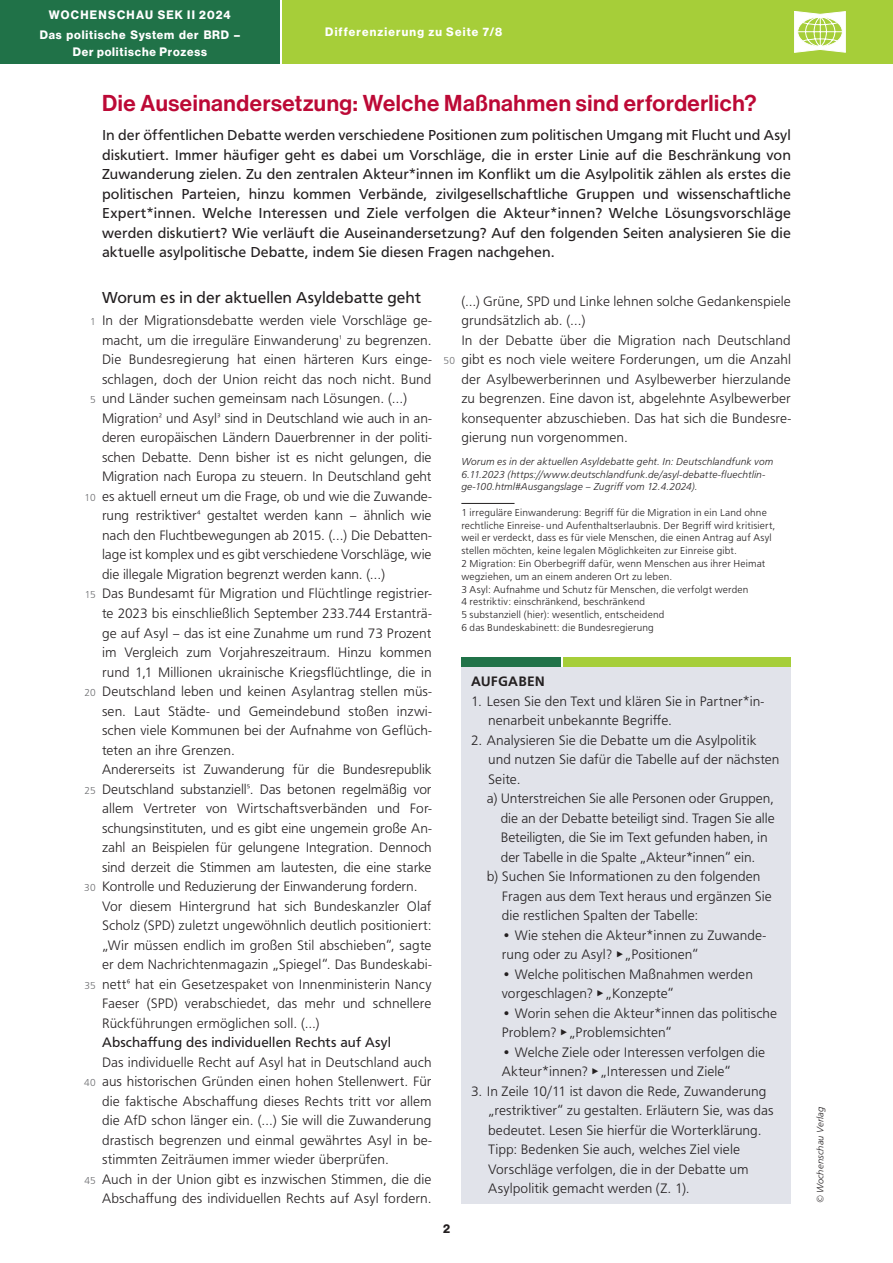
<style>
.page{position:relative;width:893px;height:1263px;background:#fff}
.page>*{position:absolute;margin:0;border:0;box-sizing:border-box;transform-origin:0 0}
.ÜS2_15_19_5_medium{font:22.5px "N Haas Grotesk DS Std 65 Md";letter-spacing:.025em;color:#bc0936}
.FT_ÜS_regular_11_13{font:16.5px "Front Page Pro";color:#231f20}
.Intro_regular_10_13{font:15px/19.5px "Front Page Pro";letter-spacing:.005em;color:#231f20;text-align:justify}
.Arbeitsvorschlag_Aufzählung_Ziffern{font:300 14.25px/19.5px "Front Page Pro";color:#231f20}
.t1{font:14.25px "Front Page Pro";letter-spacing:.01em;color:#231f20}
.Arbeitsvorschl_ÜS{font:500 14.25px "Front Page Pro";letter-spacing:.01em;color:#231f20}
.t2{font:12px/16.5px "N Haas Grotesk DS Std 75 Bd";letter-spacing:.075em;color:#fff;text-align:center}
.t3{font:12px "N Haas Grotesk DS Std 75 Bd";letter-spacing:.1em;color:#fff}
.t4{font:12px "N Haas Grotesk DS Std 75 Bd";letter-spacing:.115em;color:#fff}
.t5{font:12px "N Haas Grotesk DS Std 75 Bd";color:#231f20}
.Fußnote{font:300 10.5px/12.8px "Front Page Pro";letter-spacing:.015em;color:#231f20}
.FT_Quelle_lightitalic_7_8_5{font:italic 300 10.5px/12.8px "Front Page Pro";letter-spacing:.01em;color:#231f20}
.Zeilenzähler_light_7_13{font:300 10.5px "Front Page Pro";color:#6c6d70}
.Methoden_Arbeitsblatt{font:italic 300 9.75px "Front Page Pro";letter-spacing:.01em;color:#231f20}
.s1{font-style:normal}
</style>
<div class="page">
<div style="left:283px;top:0;width:610px;height:64px;background:#a6ce39"></div>
<div style="left:0;top:0;width:280px;height:64px;background:#207248"></div>
<svg style="left:794px;top:11px;width:51px;height:41px"></svg>
<hr style="left:461px;top:503px;width:53px;height:1px;background:#231f20">
<div style="left:461px;top:657px;width:330px;height:546px;background:#e1e3ea"></div>
<hr style="left:560px;top:657px;width:4px;height:10px;background:#fff">
<div style="left:563px;top:657px;width:228px;height:10px;background:#a6ce39"></div>
<div style="left:461px;top:657px;width:100px;height:10px;background:#207248"></div>
<p class="t4" style="left:49px;top:7px;width:183px">WOCHENSCHAU SEK II 2024</p>
<p class="t2" style="left:40px;top:27px;width:202px">Das politische System der BRD –<br>Der politische Prozess</p>
<p class="t3" style="left:325px;top:25px;width:178px">Differenzierung zu Seite 7/8</p>
<p class="ÜS2_15_19_5_medium" style="left:102px;top:90px;width:656px">Die Auseinandersetzung: Welche Maßnahmen sind erforderlich?</p>
<p class="Intro_regular_10_13" style="left:102px;top:124px;width:690px">In der öffentlichen Debatte werden verschiedene Positionen zum politischen Umgang mit Flucht und Asyl diskutiert. Immer häufiger geht es dabei um Vorschläge, die in erster Linie auf die Beschränkung von Zuwanderung zielen. Zu den zentralen Akteur*innen im Konflikt um die Asylpolitik zählen als erstes die politischen Parteien, hinzu kommen Verbände, zivilgesellschaftliche Gruppen und wissenschaftliche Expert*innen. Welche Interessen und Ziele verfolgen die Akteur*innen? Welche Lösungsvorschläge werden diskutiert? Wie verläuft die Auseinandersetzung? Auf den folgenden Seiten analysieren Sie die aktuelle asylpolitische Debatte, indem Sie diesen Fragen nachgehen.</p>
<p class="FT_ÜS_regular_11_13" style="left:102px;top:285px;width:321px">Worum es in der aktuellen Asyldebatte geht</p>
<p class="Arbeitsvorschlag_Aufzählung_Ziffern" style="left:102px;top:310px;width:331px;text-align:justify">In der Migrationsdebatte werden viele Vorschläge ge&shy;macht, um die irreguläre Einwanderung1 zu begrenzen.<br>Die Bundesregierung hat einen härteren Kurs einge&shy;schlagen, doch der Union reicht das noch nicht. Bund und Länder suchen gemeinsam nach Lösungen. (…)</p>
<p class="Arbeitsvorschlag_Aufzählung_Ziffern" style="left:102px;top:407px;width:331px;text-align:justify">Migration2 und Asyl3 sind in Deutschland wie auch in an&shy;deren europäischen Ländern Dauerbrenner in der politi&shy;schen Debatte. Denn bisher ist es nicht gelungen, die Migration nach Europa zu steuern. In Deutschland geht es aktuell erneut um die Frage, ob und wie die Zuwande&shy;rung restriktiver4 gestaltet werden kann – ähnlich wie nach den Fluchtbewegungen ab 2015. (…) Die Debatten&shy;lage ist komplex und es gibt verschiedene Vorschläge, wie die illegale Migration begrenzt werden kann. (…)</p>
<p class="Arbeitsvorschlag_Aufzählung_Ziffern" style="left:102px;top:583px;width:331px;text-align:justify">Das Bundesamt für Migration und Flüchtlinge registrier&shy;te 2023 bis einschließlich September 233.744 Erstanträ&shy;ge auf Asyl – das ist eine Zunahme um rund 73 Prozent im Vergleich zum Vorjahreszeitraum. Hinzu kommen rund 1,1 Millionen ukrainische Kriegsflüchtlinge, die in Deutschland leben und keinen Asylantrag stellen müs&shy;sen. Laut Städte- und Gemeindebund stoßen inzwi&shy;schen viele Kommunen bei der Aufnahme von Geflüch&shy;teten an ihre Grenzen.</p>
<p class="Arbeitsvorschlag_Aufzählung_Ziffern" style="left:102px;top:758px;width:331px;text-align:justify">Andererseits ist Zuwanderung für die Bundesrepublik Deutschland substanziell5. Das betonen regelmäßig vor allem Vertreter von Wirtschaftsverbänden und For&shy;schungsinstituten, und es gibt eine ungemein große An&shy;zahl an Beispielen für gelungene Integration. Dennoch sind derzeit die Stimmen am lautesten, die eine starke Kontrolle und Reduzierung der Einwanderung fordern.</p>
<p class="Arbeitsvorschlag_Aufzählung_Ziffern" style="left:102px;top:895px;width:331px;text-align:justify">Vor diesem Hintergrund hat sich Bundeskanzler Olaf Scholz (SPD) zuletzt ungewöhnlich deutlich positioniert: „Wir müssen endlich im großen Stil abschieben“, sagte er dem Nachrichtenmagazin „Spiegel“. Das Bundeskabi&shy;nett6 hat ein Gesetzespaket von Innenministerin Nancy Faeser (SPD) verabschiedet, das mehr und schnellere Rückführungen ermöglichen soll. (...)</p>
<p class="t1" style="left:102px;top:1032px;width:290px">Abschaffung des individuellen Rechts auf Asyl</p>
<p class="Arbeitsvorschlag_Aufzählung_Ziffern" style="left:102px;top:1051px;width:331px;text-align:justify">Das individuelle Recht auf Asyl hat in Deutschland auch aus historischen Gründen einen hohen Stellenwert. Für die faktische Abschaffung dieses Rechts tritt vor allem die AfD schon länger ein. (…) Sie will die Zuwanderung drastisch begrenzen und einmal gewährtes Asyl in be&shy;stimmten Zeiträumen immer wieder überprüfen.</p>
<p class="Arbeitsvorschlag_Aufzählung_Ziffern" style="left:102px;top:1168px;width:331px">Auch in der Union gibt es inzwischen Stimmen, die die<br>Abschaffung des individuellen Rechts auf Asyl fordern.</p>
<p class="Arbeitsvorschlag_Aufzählung_Ziffern" style="left:461px;top:290px;width:331px">(...) Grüne, SPD und Linke lehnen solche Gedankenspiele grundsätzlich ab. (…)</p>
<p class="Arbeitsvorschlag_Aufzählung_Ziffern" style="left:461px;top:329px;width:331px;text-align:justify">In der Debatte über die Migration nach Deutschland gibt es noch viele weitere Forderungen, um die Anzahl der Asylbewerberinnen und Asylbewerber hierzulande zu begrenzen. Eine davon ist, abgelehnte Asylbewerber konsequenter abzuschieben. Das hat sich die Bundesre&shy;gierung nun vorgenommen.</p>
<p class="FT_Quelle_lightitalic_7_8_5" style="left:461px;top:454px;width:313px">Worum es in der aktuellen Asyldebatte geht. In: Deutschlandfunk vom<br>6.11.2023 (https://www.deutschlandfunk.de/asyl-debatte-fluechtlin&shy;ge-100.html#Ausgangslage <span class="s1">–</span> Zugriff vom 12.4.2024).</p>
<p class="Fußnote" style="left:461px;top:505px;width:316px">1 irreguläre Einwanderung: Begriff für die Migration in ein Land ohne rechtliche Einreise- und Aufenthaltserlaubnis. Der Begriff wird kritisiert, weil er verdeckt, dass es für viele Menschen, die einen Antrag auf Asyl stellen möchten, keine legalen Möglichkeiten zur Einreise gibt.<br>2 Migration: Ein Oberbegriff dafür, wenn Menschen aus ihrer Heimat wegziehen, um an einem anderen Ort zu leben.<br>3 Asyl: Aufnahme und Schutz für Menschen, die verfolgt werden<br>4 restriktiv: einschränkend, beschränkend<br>5 substanziell (hier): wesentlich, entscheidend<br>6 das Bundeskabinett: die Bundesregierung</p>
<p class="Zeilenzähler_light_7_13" style="left:90px;top:314px;width:7px">1</p>
<p class="Zeilenzähler_light_7_13" style="left:443px;top:353px;width:13px">50</p>
<p class="Zeilenzähler_light_7_13" style="left:90px;top:392px;width:7px">5</p>
<p class="Zeilenzähler_light_7_13" style="left:85px;top:490px;width:13px">10</p>
<p class="Zeilenzähler_light_7_13" style="left:85px;top:587px;width:12px">15</p>
<p class="Arbeitsvorschl_ÜS" style="left:471px;top:671px;width:75px">AUFGABEN</p>
<p class="Arbeitsvorschlag_Aufzählung_Ziffern" style="left:488px;top:690px;width:277px;text-indent:-17px">1. Lesen Sie den Text und klären Sie in Partner*in&shy;nenarbeit unbekannte Begriffe.</p>
<p class="Arbeitsvorschlag_Aufzählung_Ziffern" style="left:488px;top:729px;width:293px;text-indent:-17px">2. Analysieren Sie die Debatte um die Asylpolitik und nutzen Sie dafür die Tabelle auf der nächsten<br>Seite.</p>
<p class="Arbeitsvorschlag_Aufzählung_Ziffern" style="left:501px;top:788px;width:275px;text-indent:-14px">a) Unterstreichen Sie alle Personen oder Gruppen, die an der Debatte beteiligt sind. Tragen Sie alle Beteiligten, die Sie im Text gefunden haben, in der Tabelle in die Spalte „Akteur*innen“ ein.</p>
<p class="Arbeitsvorschlag_Aufzählung_Ziffern" style="left:502px;top:866px;width:271px;text-indent:-15px">b) Suchen Sie Informationen zu den folgenden<br>Fragen aus dem Text heraus und ergänzen Sie die restlichen Spalten der Tabelle:</p>
<p class="Arbeitsvorschlag_Aufzählung_Ziffern" style="left:502px;top:924px;width:266px">• Wie stehen die Akteur*innen zu Zuwande&shy;rung oder zu Asyl? ‣„Positionen“</p>
<p class="Arbeitsvorschlag_Aufzählung_Ziffern" style="left:502px;top:963px;width:253px">• Welche politischen Maßnahmen werden vorgeschlagen? ‣„Konzepte“</p>
<p class="Arbeitsvorschlag_Aufzählung_Ziffern" style="left:502px;top:1002px;width:277px">• Worin sehen die Akteur*innen das politische<br>Problem? ‣„Problemsichten“</p>
<p class="Arbeitsvorschlag_Aufzählung_Ziffern" style="left:502px;top:1041px;width:265px">• Welche Ziele oder Interessen verfolgen die<br>Akteur*innen? ‣ „Interessen und Ziele“</p>
<p class="Arbeitsvorschlag_Aufzählung_Ziffern" style="left:488px;top:1080px;width:287px;text-indent:-17px">3. In Zeile 10/11 ist davon die Rede, Zuwanderung „restriktiver“ zu gestalten. Erläutern Sie, was das bedeutet. Lesen Sie hierfür die Worterklärung.<br>Tipp: Bedenken Sie auch, welches Ziel viele Vorschläge verfolgen, die in der Debatte um Asylpolitik gemacht werden (Z. 1).</p>
<p class="Zeilenzähler_light_7_13" style="left:84px;top:685px;width:13px">20</p>
<p class="Zeilenzähler_light_7_13" style="left:84px;top:782px;width:13px">25</p>
<p class="Zeilenzähler_light_7_13" style="left:84px;top:880px;width:13px">30</p>
<p class="Zeilenzähler_light_7_13" style="left:84px;top:977px;width:13px">35</p>
<p class="Zeilenzähler_light_7_13" style="left:84px;top:1075px;width:13px">40</p>
<p class="Zeilenzähler_light_7_13" style="left:84px;top:1172px;width:13px">45</p>
<p class="t5" style="left:443px;top:1222px;width:8px">2</p>
<p class="Methoden_Arbeitsblatt" style="left:813px;top:1203px;width:99px;rotate:-90deg">© Wochenschau Verlag</p>
</div>
